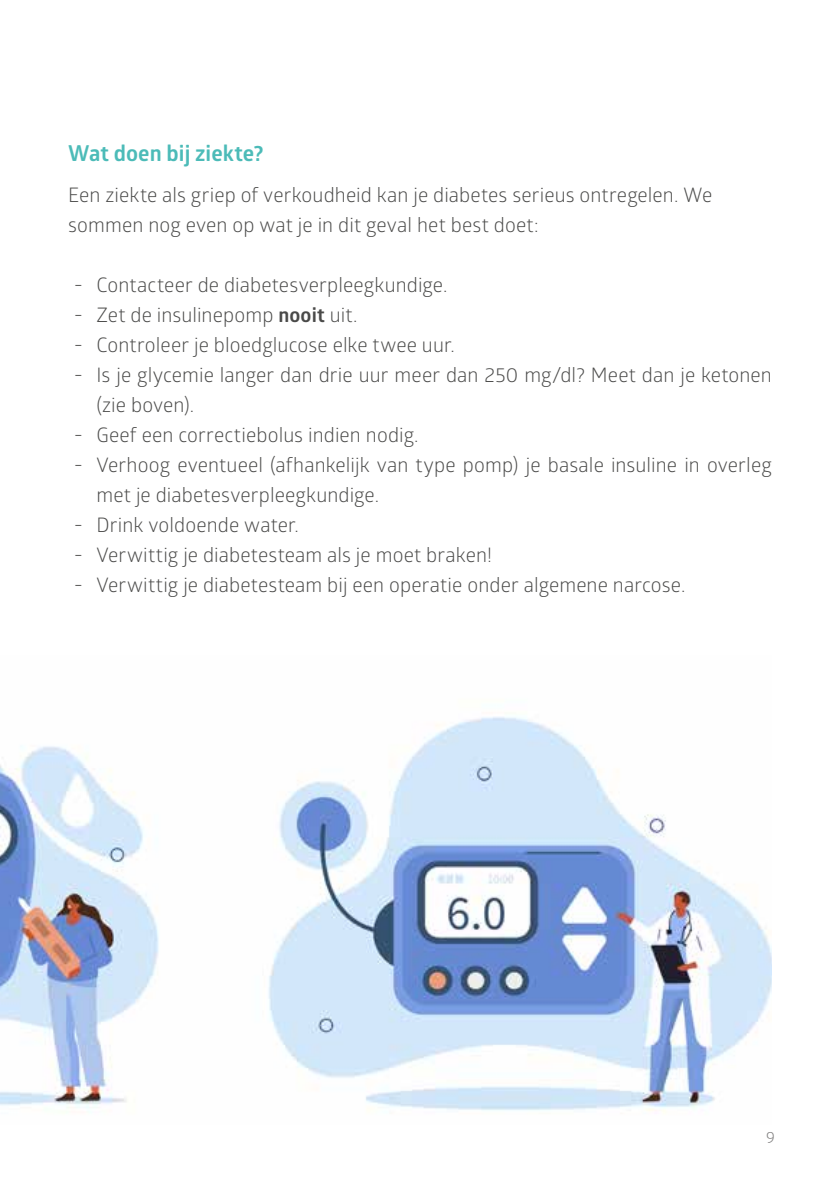
<style>
.page{position:relative;width:840px;height:1191px;background:#fff}
.page>*{position:absolute;margin:0;border:0;box-sizing:border-box;transform-origin:0 0}
.t1{font:700 22px "Glober";letter-spacing:.005em;color:#4cbbb8}
.t2{font:20px/30px "Glober";letter-spacing:.005em;color:#4a4a49}
.t3{font:16px "Glober";color:#7c7b7b}
.s1{font-weight:700}
</style>
<div class="page">
<img style="left:0;top:717px;width:771px;height:396px">
<p class="t1" style="left:68px;top:137px;width:197px">Wat doen bij ziekte?</p>
<p class="t2" style="left:68px;top:179px;width:645px">Een ziekte als griep of verkoudheid kan je diabetes serieus ontregelen. We sommen nog even op wat je in dit geval het best doet:</p>
<p class="t2" style="left:74px;top:269px;width:375px">− Contacteer de diabetesverpleegkundige.</p>
<p class="t2" style="left:74px;top:299px;width:285px">− Zet de insulinepomp <span class="s1">nooit</span> uit.</p>
<p class="t2" style="left:74px;top:329px;width:382px">− Controleer je bloedglucose elke twee uur.</p>
<p class="t2" style="left:74px;top:359px;width:699px">− Is je glycemie langer dan drie uur meer dan 250 mg/dl? Meet dan je ketonen</p>
<p class="t2" style="left:96px;top:389px;width:99px">(zie boven).</p>
<p class="t2" style="left:74px;top:419px;width:346px">− Geef een correctiebolus indien nodig.</p>
<p class="t2" style="left:74px;top:449px;width:699px">− Verhoog eventueel (afhankelijk van type pomp) je basale insuline in overleg</p>
<p class="t2" style="left:96px;top:479px;width:284px">met je diabetesverpleegkundige.</p>
<p class="t2" style="left:74px;top:509px;width:226px">− Drink voldoende water.</p>
<p class="t2" style="left:74px;top:539px;width:419px">− Verwittig je diabetesteam als je moet braken!</p>
<p class="t2" style="left:74px;top:569px;width:613px">− Verwittig je diabetesteam bij een operatie onder algemene narcose.</p>
<p class="t3" style="left:765px;top:1125px;width:10px">9</p>
</div>
